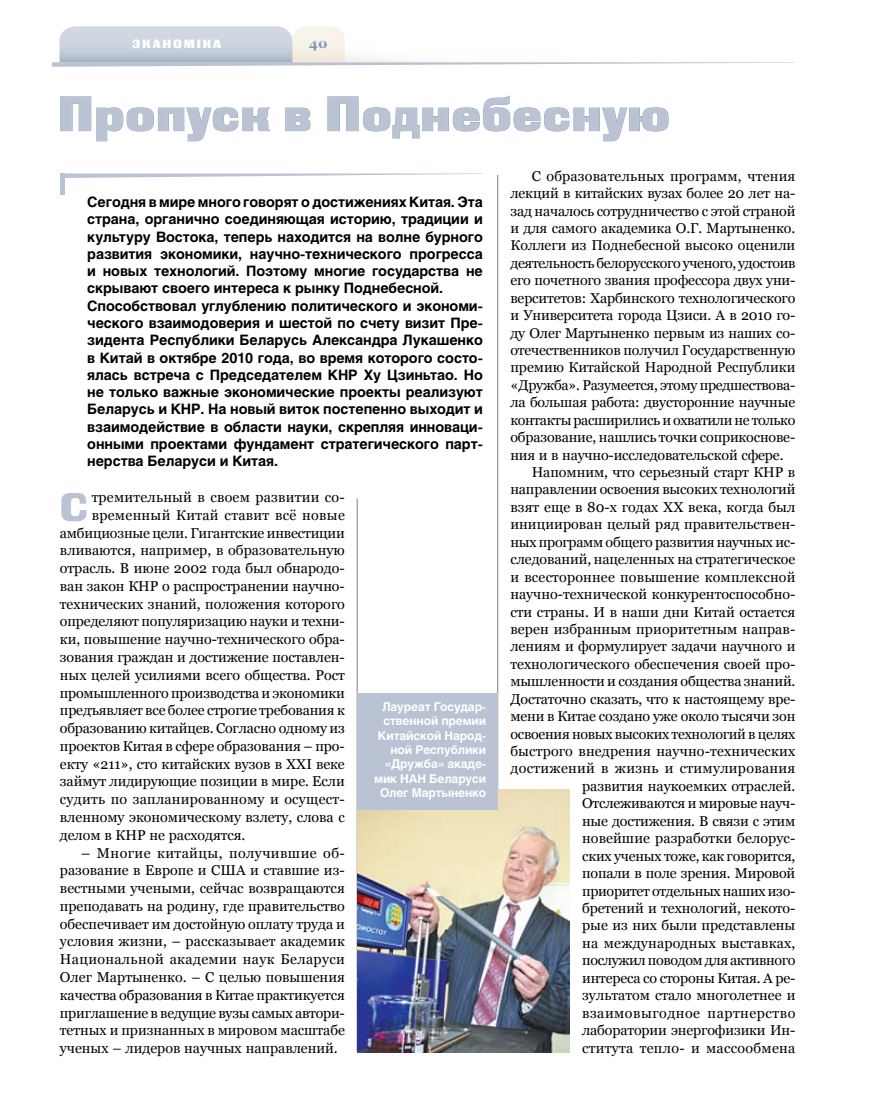
<style>
.page{position:relative;width:872px;height:1106px;background:#fff}
.page>*{position:absolute;margin:0;border:0;box-sizing:border-box;transform-origin:0 0}
.t1{font:48.3px "Black Grotesk C";letter-spacing:.025em;color:#b9c3d3}
.t2{font:39.6px "Black Grotesk C";color:#b9c3d3}
.t3{font:14.25px/17.7px "Georgia";letter-spacing:-.005em;color:#000;text-align:justify}
.t4{font:700 14.25px/17.2px "Helios";letter-spacing:-.005em;color:#000}
.t5{font:14.25px "Georgia";letter-spacing:.015em;color:#000}
.t6{font:14.25px "Georgia";letter-spacing:-.025em;color:#000}
.t7{font:14.25px "Georgia";letter-spacing:.02em;color:#000}
.t8{font:14.25px "Georgia";letter-spacing:.035em;color:#000}
.t9{font:700 13.5px "Georgia";color:#8095af}
.t10{font:700 12px/14.4px "Helios";letter-spacing:-.01em;color:#fff;text-align:right}
.t11{font:12px "Black Grotesk C";letter-spacing:.15em;color:#fff}
</style>
<div class="page">
<svg style="left:52px;top:26px;width:743px;height:41px"></svg>
<hr style="left:497px;top:175px;width:1px;height:622px;background:#818084">
<hr style="left:357px;top:498px;width:1px;height:553px;background:#818084">
<svg style="left:65px;top:173px;width:419px;height:5px"></svg>
<svg style="left:60px;top:96px;width:210px;height:46px"></svg>
<svg style="left:285px;top:107px;width:26px;height:24px"></svg>
<svg style="left:327px;top:95px;width:342px;height:47px"></svg>
<div style="left:60px;top:173px;width:5px;height:22px;background:#b9c3d3"></div>
<img style="left:357px;top:789px;width:212px;height:263px">
<div style="left:357px;top:693px;width:140px;height:116px;background:#b9c3d3"></div>
<p class="t11" style="left:132px;top:36px;width:90px">эканоміка</p>
<p class="t9" style="left:309px;top:35px;width:20px">40</p>
<h1 class="t1" style="left:58px;top:85px;width:613px">Пропуск в Поднебесную</h1>
<p class="t4" style="left:87px;top:193px;width:397px">Сегодня в мире много говорят о достижениях Китая. Эта страна, органично соединяющая историю, традиции и культуру Востока, теперь находится на волне бурного развития экономики, научно-технического прогресса и новых технологий. Поэтому многие государства не скрывают своего интереса к рынку Поднебесной.<br>Способствовал углублению политического и экономи&shy;ческого взаимодоверия и шестой по счету визит Пре&shy;зидента Республики Беларусь Александра Лукашенко в Китай в октябре 2010 года, во время которого состо&shy;ялась встреча с Председателем КНР Ху Цзиньтао. Но не только важные экономические проекты реализуют Беларусь и КНР. На новый виток постепенно выходит и взаимодействие в области науки, скрепляя инноваци&shy;онными проектами фундамент стратегического парт&shy;нерства Беларуси и Китая.</p>
<h2 class="t2" style="left:60px;top:484px;width:30px">С</h2>
<p class="t5" style="left:92px;top:489px;width:255px">тремительный в своем развитии со-</p>
<p class="t7" style="left:92px;top:507px;width:255px">временный Китай ставит всё новые</p>
<p class="t3" style="left:60px;top:523px;width:286px">амбициозные цели. Гигантские инвестиции</p>
<p class="t3" style="left:60px;top:541px;width:286px">вливаются, например, в образовательную</p>
<p class="t3" style="left:60px;top:559px;width:286px">отрасль. В июне 2002 года был обнародо-</p>
<p class="t3" style="left:60px;top:577px;width:286px">ван закон КНР о распространении научно-</p>
<p class="t3" style="left:60px;top:595px;width:286px">технических знаний, положения которого</p>
<p class="t3" style="left:60px;top:612px;width:286px">определяют популяризацию науки и техни-</p>
<p class="t3" style="left:60px;top:630px;width:286px">ки, повышение научно-технического обра-</p>
<p class="t3" style="left:60px;top:648px;width:286px">зования граждан и достижение поставлен-</p>
<p class="t3" style="left:60px;top:666px;width:286px">ных целей усилиями всего общества. Рост</p>
<p class="t3" style="left:60px;top:683px;width:286px">промышленного производства и экономики</p>
<p class="t3" style="left:60px;top:701px;width:286px">предъявляет все более строгие требования к</p>
<p class="t3" style="left:60px;top:719px;width:286px">образованию китайцев. Согласно одному из</p>
<p class="t3" style="left:60px;top:737px;width:286px">проектов Китая в сфере образования – про-</p>
<p class="t3" style="left:60px;top:754px;width:286px">екту «211», сто китайских вузов в XXI веке</p>
<p class="t3" style="left:60px;top:772px;width:286px">займут лидирующие позиции в мире. Если</p>
<p class="t5" style="left:60px;top:791px;width:286px">судить по запланированному и осущест-</p>
<p class="t3" style="left:60px;top:808px;width:286px">вленному экономическому взлету, слова с</p>
<p class="t3" style="left:60px;top:826px;width:187px">делом в КНР не расходятся.</p>
<p class="t3" style="left:60px;top:843px;width:286px;text-indent:21px">– Многие китайцы, получившие об&shy;разование в Европе и США и ставшие из&shy;вестными учеными, сейчас возвращаются преподавать на родину, где правительство обеспечивает им достойную оплату труда и условия жизни, – рассказывает академик Национальной академии наук Беларуси Олег Мартыненко. – С целью повышения качества образования в Китае практикуется приглашение в ведущие вузы самых автори&shy;тетных и признанных в мировом масштабе ученых – лидеров научных направлений.</p>
<p class="t10" style="left:374px;top:699px;width:114px">Лауреат Государ&shy;ственной премии<br>Китайской Народ&shy;ной Республики «Дружба» акаде&shy;мик НАН Беларуси<br>Олег Мартыненко</p>
<p class="t5" style="left:531px;top:168px;width:265px">С образовательных программ, чтения</p>
<p class="t3" style="left:510px;top:184px;width:286px">лекций в китайских вузах более 20 лет на-</p>
<p class="t3" style="left:510px;top:202px;width:286px">зад началось сотрудничество с этой страной</p>
<p class="t3" style="left:510px;top:219px;width:286px">и для самого академика О.Г. Мартыненко.</p>
<p class="t3" style="left:510px;top:236px;width:286px">Коллеги из Поднебесной высоко оценили</p>
<p class="t6" style="left:510px;top:255px;width:286px">деятельность белорусского ученого, удостоив</p>
<p class="t3" style="left:510px;top:271px;width:286px">его почетного звания профессора двух уни-</p>
<p class="t3" style="left:510px;top:289px;width:286px">верситетов: Харбинского технологического</p>
<p class="t3" style="left:510px;top:306px;width:286px">и Университета города Цзиси. А в 2010 го-</p>
<p class="t3" style="left:510px;top:324px;width:286px">ду Олег Мартыненко первым из наших со-</p>
<p class="t3" style="left:510px;top:341px;width:286px">отечественников получил Государственную</p>
<p class="t3" style="left:510px;top:358px;width:286px">премию Китайской Народной Республики</p>
<p class="t3" style="left:510px;top:376px;width:286px">«Дружба». Разумеется, этому предшествова-</p>
<p class="t3" style="left:510px;top:393px;width:286px">ла большая работа: двусторонние научные</p>
<p class="t6" style="left:510px;top:412px;width:286px">контакты расширились и охватили не только</p>
<p class="t3" style="left:510px;top:428px;width:286px">образование, нашлись точки соприкоснове-</p>
<p class="t3" style="left:510px;top:446px;width:274px">ния и в научно-исследовательской сфере.</p>
<p class="t3" style="left:531px;top:463px;width:265px">Напомним, что серьезный старт КНР в</p>
<p class="t3" style="left:510px;top:480px;width:286px">направлении освоения высоких технологий</p>
<p class="t3" style="left:510px;top:498px;width:286px">взят еще в 80-х годах XX века, когда был</p>
<p class="t3" style="left:510px;top:515px;width:286px">инициирован целый ряд правительствен-</p>
<p class="t3" style="left:510px;top:533px;width:286px">ных программ общего развития научных ис-</p>
<p class="t3" style="left:510px;top:550px;width:286px">следований, нацеленных на стратегическое</p>
<p class="t5" style="left:510px;top:568px;width:286px">и всестороннее повышение комплексной</p>
<p class="t3" style="left:510px;top:585px;width:286px">научно-технической конкурентоспособно-</p>
<p class="t3" style="left:510px;top:602px;width:286px">сти страны. И в наши дни Китай остается</p>
<p class="t3" style="left:510px;top:620px;width:286px">верен избранным приоритетным направ-</p>
<p class="t3" style="left:510px;top:637px;width:286px">лениям и формулирует задачи научного и</p>
<p class="t3" style="left:510px;top:655px;width:286px">технологического обеспечения своей про-</p>
<p class="t3" style="left:510px;top:672px;width:286px">мышленности и создания общества знаний.</p>
<p class="t3" style="left:510px;top:690px;width:286px">Достаточно сказать, что к настоящему вре-</p>
<p class="t3" style="left:510px;top:707px;width:286px">мени в Китае создано уже около тысячи зон</p>
<p class="t3" style="left:510px;top:724px;width:286px">освоения новых высоких технологий в целях</p>
<p class="t3" style="left:510px;top:742px;width:286px">быстрого внедрения научно-технических</p>
<p class="t7" style="left:510px;top:760px;width:286px">достижений в жизнь и стимулирования</p>
<p class="t3" style="left:582px;top:777px;width:215px">развития наукоемких отраслей.</p>
<p class="t3" style="left:582px;top:794px;width:215px">Отслеживаются и мировые науч-</p>
<p class="t3" style="left:582px;top:812px;width:215px">ные достижения. В связи с этим</p>
<p class="t3" style="left:582px;top:829px;width:215px">новейшие разработки белорус-</p>
<p class="t3" style="left:582px;top:846px;width:215px">ских ученых тоже, как говорится,</p>
<p class="t3" style="left:582px;top:864px;width:215px">попали в поле зрения. Мировой</p>
<p class="t3" style="left:582px;top:881px;width:215px">приоритет отдельных наших изо-</p>
<p class="t3" style="left:582px;top:899px;width:215px">бретений и технологий, некото-</p>
<p class="t3" style="left:582px;top:916px;width:215px">рые из них были представлены</p>
<p class="t5" style="left:582px;top:934px;width:215px">на международных выставках,</p>
<p class="t6" style="left:582px;top:952px;width:215px">послужил поводом для активного</p>
<p class="t3" style="left:582px;top:968px;width:215px">интереса со стороны Китая. А ре-</p>
<p class="t3" style="left:582px;top:986px;width:215px">зультатом стало многолетнее и</p>
<p class="t8" style="left:582px;top:1004px;width:215px">взаимовыгодное партнерство</p>
<p class="t3" style="left:582px;top:1021px;width:215px">лаборатории энергофизики Ин-</p>
<p class="t7" style="left:582px;top:1039px;width:215px">ститута тепло- и массообмена</p>
</div>
